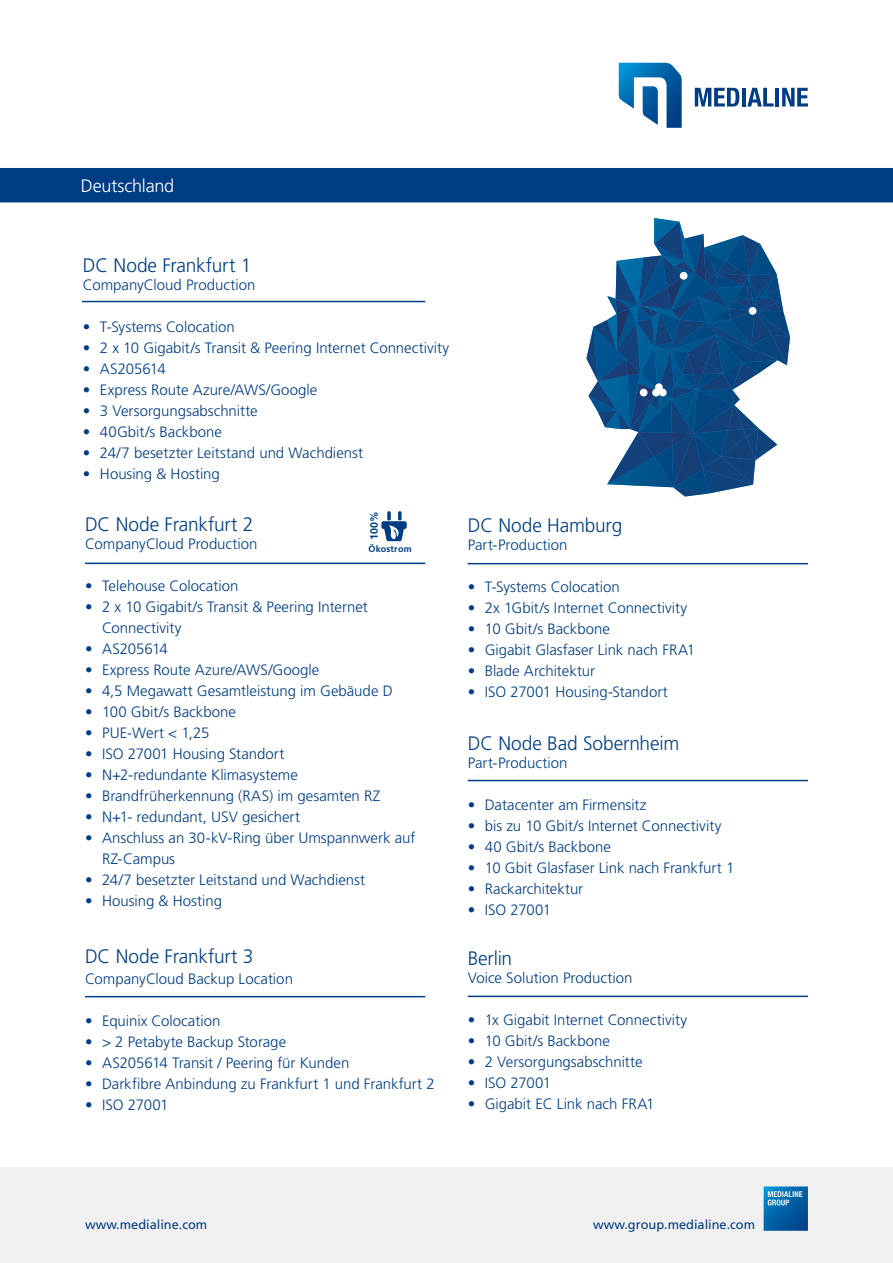
<style>
.page{position:relative;width:893px;height:1263px;background:#fff}
.page>*{position:absolute;margin:0;border:0;box-sizing:border-box;transform-origin:0 0}
.t1{font:300 19.5px "Frutiger LT Pro";letter-spacing:-.01em;color:#013d85}
.t2{font:300 18px "Frutiger LT Pro";letter-spacing:-.01em;color:#fff}
.t3{font:300 15px/21px "Frutiger LT Pro";color:#013d85}
.t4{font:12.75px "Frutiger LT Pro";color:#013d85}
.t5{font:700 10.65px "Frutiger LT Pro";color:#013d85}
.t6{font:700 9px "Frutiger LT Pro";letter-spacing:.025em;color:#013d85}
</style>
<div class="page">
<div style="left:0;top:168px;width:893px;height:34px;background:#013d85"></div>
<hr style="left:85px;top:563px;width:340px;height:1px;background:#013d85">
<hr style="left:85px;top:996px;width:340px;height:1px;background:#013d85">
<hr style="left:82px;top:301px;width:343px;height:1px;background:#013d85">
<hr style="left:468px;top:563px;width:340px;height:1px;background:#013d85">
<hr style="left:468px;top:780px;width:340px;height:1px;background:#013d85">
<hr style="left:468px;top:995px;width:340px;height:2px;background:#013d85">
<div style="left:381px;top:521px;width:26px;height:8px;background:#013d85;border-radius:2px"></div>
<svg style="left:384px;top:511px;width:20px;height:30px"></svg>
<img style="left:742px;top:286px;width:5px;height:11px">
<img style="left:742px;top:373px;width:16px;height:11px">
<img style="left:718px;top:286px;width:24px;height:22px">
<img style="left:718px;top:276px;width:29px;height:10px">
<img style="left:732px;top:373px;width:10px;height:17px">
<img style="left:742px;top:362px;width:29px;height:11px">
<img style="left:742px;top:360px;width:9px;height:2px">
<img style="left:742px;top:346px;width:9px;height:14px">
<img style="left:751px;top:346px;width:21px;height:19px">
<img style="left:754px;top:337px;width:18px;height:9px">
<img style="left:754px;top:310px;width:36px;height:27px">
<img style="left:730px;top:310px;width:24px;height:36px">
<img style="left:723px;top:373px;width:9px;height:17px">
<img style="left:718px;top:390px;width:14px;height:15px">
<img style="left:732px;top:390px;width:8px;height:15px">
<img style="left:718px;top:484px;width:35px;height:8px">
<img style="left:720px;top:433px;width:1px;height:23px">
<img style="left:721px;top:429px;width:25px;height:8px">
<img style="left:718px;top:405px;width:16px;height:28px">
<img style="left:743px;top:413px;width:15px;height:16px">
<img style="left:753px;top:460px;width:2px;height:24px">
<img style="left:746px;top:428px;width:9px;height:9px">
<img style="left:721px;top:437px;width:34px;height:23px">
<img style="left:718px;top:456px;width:35px;height:28px">
<img style="left:755px;top:428px;width:22px;height:32px">
<img style="left:718px;top:288px;width:10px;height:8px">
<img style="left:718px;top:296px;width:10px;height:12px">
<img style="left:718px;top:308px;width:12px;height:12px">
<img style="left:718px;top:320px;width:12px;height:15px">
<img style="left:730px;top:320px;width:21px;height:26px">
<img style="left:723px;top:335px;width:19px;height:38px">
<img style="left:718px;top:374px;width:5px;height:16px">
<img style="left:654px;top:218px;width:25px;height:4px">
<img style="left:654px;top:222px;width:25px;height:22px">
<img style="left:679px;top:222px;width:16px;height:22px">
<img style="left:684px;top:239px;width:11px;height:5px">
<img style="left:718px;top:261px;width:25px;height:15px">
<img style="left:715px;top:235px;width:28px;height:26px">
<img style="left:743px;top:235px;width:17px;height:41px">
<img style="left:749px;top:244px;width:28px;height:30px">
<img style="left:749px;top:274px;width:13px;height:23px">
<img style="left:718px;top:335px;width:5px;height:28px">
<img style="left:718px;top:363px;width:5px;height:11px">
<img style="left:772px;top:335px;width:18px;height:30px">
<img style="left:752px;top:276px;width:5px;height:21px">
<img style="left:747px;top:276px;width:5px;height:21px">
<img style="left:695px;top:234px;width:9px;height:10px">
<svg style="left:586px;top:244px;width:132px;height:252px"></svg>
<img style="left:626px;top:359px;width:14px;height:14px">
<img style="left:762px;top:274px;width:17px;height:14px">
<img style="left:756px;top:301px;width:27px;height:10px">
<img style="left:762px;top:288px;width:19px;height:10px">
<img style="left:763px;top:298px;width:18px;height:12px">
<svg style="left:733px;top:297px;width:30px;height:13px"></svg>
<img style="left:727px;top:405px;width:16px;height:26px">
<img style="left:688px;top:352px;width:18px;height:22px">
<img style="left:693px;top:433px;width:27px;height:37px">
<img style="left:616px;top:299px;width:14px;height:15px">
<div style="left:652px;top:389px;width:8px;height:7px;background:#fff;border-radius:50%"></div>
<div style="left:680px;top:272px;width:7px;height:8px;background:#fff;border-radius:50%"></div>
<div style="left:749px;top:307px;width:7px;height:8px;background:#fff;border-radius:50%"></div>
<div style="left:640px;top:389px;width:7px;height:7px;background:#fff;border-radius:50%"></div>
<div style="left:659px;top:389px;width:8px;height:7px;background:#fff;border-radius:50%"></div>
<div style="left:655px;top:383px;width:8px;height:8px;background:#fff;border-radius:50%"></div>
<div style="left:0;top:1167px;width:893px;height:96px;background:#f0f0f0"></div>
<svg style="left:764px;top:1186px;width:44px;height:45px;background:#1a70ae"></svg>
<svg style="left:695px;top:88px;width:44px;height:19px"></svg>
<hr style="left:742px;top:88px;width:4px;height:19px;background:#013d85">
<svg style="left:747px;top:88px;width:27px;height:19px"></svg>
<hr style="left:775px;top:88px;width:4px;height:19px;background:#013d85">
<svg style="left:782px;top:88px;width:26px;height:19px"></svg>
<svg style="left:618px;top:63px;width:64px;height:65px"></svg>
<p class="t2" style="left:81px;top:175px;width:95px">Deutschland</p>
<h1 class="t1" style="left:83px;top:254px;width:170px">DC Node Frankfurt 1</h1>
<p class="t3" style="left:83px;top:274px;width:174px">CompanyCloud Production</p>
<p class="t3" style="left:83px;top:316px;width:154px">• T-Systems Colocation</p>
<p class="t3" style="left:83px;top:337px;width:368px">• 2 x 10 Gigabit/s Transit &amp; Peering Internet Connectivity</p>
<p class="t3" style="left:83px;top:358px;width:84px">• AS205614</p>
<p class="t3" style="left:83px;top:379px;width:236px">• Express Route Azure/AWS/Google</p>
<p class="t3" style="left:83px;top:400px;width:176px">• 3 Versorgungsabschnitte</p>
<p class="t3" style="left:83px;top:421px;width:141px">• 40Gbit/s Backbone</p>
<p class="t3" style="left:83px;top:442px;width:282px">• 24/7 besetzter Leitstand und Wachdienst</p>
<p class="t3" style="left:83px;top:463px;width:138px">• Housing &amp; Hosting</p>
<p class="t5" style="left:368px;top:540px;width:30px;rotate:-90deg">100%</p>
<h1 class="t1" style="left:85px;top:512px;width:170px">DC Node Frankfurt 2</h1>
<p class="t3" style="left:85px;top:533px;width:174px">CompanyCloud Production</p>
<p class="t3" style="left:85px;top:575px;width:155px">• Telehouse Colocation</p>
<p class="t3" style="left:102px;top:596px;width:267px;text-indent:-17px">• 2 x 10 Gigabit/s Transit &amp; Peering Internet<br>Connectivity</p>
<p class="t3" style="left:85px;top:638px;width:84px">• AS205614</p>
<p class="t3" style="left:85px;top:659px;width:236px">• Express Route Azure/AWS/Google</p>
<p class="t3" style="left:85px;top:680px;width:309px">• 4,5 Megawatt Gesamtleistung im Gebäude D</p>
<p class="t3" style="left:85px;top:701px;width:152px">• 100 Gbit/s Backbone</p>
<p class="t3" style="left:85px;top:722px;width:126px">• PUE-Wert &lt; 1,25</p>
<p class="t3" style="left:85px;top:743px;width:201px">• ISO 27001 Housing Standort</p>
<p class="t3" style="left:85px;top:764px;width:214px">• N+2-redundante Klimasysteme</p>
<p class="t3" style="left:85px;top:785px;width:297px">• Brandfrüherkennung (RAS) im gesamten RZ</p>
<p class="t3" style="left:85px;top:806px;width:216px">• N+1- redundant, USV gesichert</p>
<p class="t3" style="left:102px;top:827px;width:315px;text-indent:-17px">• Anschluss an 30-kV-Ring über Umspannwerk auf<br>RZ-Campus</p>
<p class="t3" style="left:85px;top:869px;width:282px">• 24/7 besetzter Leitstand und Wachdienst</p>
<p class="t3" style="left:85px;top:890px;width:138px">• Housing &amp; Hosting</p>
<h1 class="t1" style="left:85px;top:945px;width:170px">DC Node Frankfurt 3</h1>
<p class="t3" style="left:85px;top:969px;width:209px">CompanyCloud Backup Location</p>
<p class="t3" style="left:85px;top:1011px;width:137px">• Equinix Colocation</p>
<p class="t3" style="left:85px;top:1032px;width:203px">• &gt; 2 Petabyte Backup Storage</p>
<p class="t3" style="left:85px;top:1053px;width:266px">• AS205614 Transit / Peering für Kunden</p>
<p class="t3" style="left:85px;top:1074px;width:351px">• Darkfibre Anbindung zu Frankfurt 1 und Frankfurt 2</p>
<p class="t3" style="left:85px;top:1095px;width:85px">• ISO 27001</p>
<p class="t6" style="left:368px;top:543px;width:45px">Ökostrom</p>
<h1 class="t1" style="left:468px;top:513px;width:156px">DC Node Hamburg</h1>
<p class="t3" style="left:468px;top:534px;width:101px">Part-Production</p>
<p class="t3" style="left:468px;top:576px;width:154px">• T-Systems Colocation</p>
<p class="t3" style="left:468px;top:597px;width:221px">• 2x 1Gbit/s Internet Connectivity</p>
<p class="t3" style="left:468px;top:618px;width:144px">• 10 Gbit/s Backbone</p>
<p class="t3" style="left:468px;top:639px;width:229px">• Gigabit Glasfaser Link nach FRA1</p>
<p class="t3" style="left:468px;top:660px;width:129px">• Blade Architektur</p>
<p class="t3" style="left:468px;top:681px;width:201px">• ISO 27001 Housing-Standort</p>
<h1 class="t1" style="left:468px;top:731px;width:213px">DC Node Bad Sobernheim</h1>
<p class="t3" style="left:468px;top:752px;width:101px">Part-Production</p>
<p class="t3" style="left:468px;top:794px;width:180px">• Datacenter am Firmensitz</p>
<p class="t3" style="left:468px;top:815px;width:255px">• bis zu 10 Gbit/s Internet Connectivity</p>
<p class="t3" style="left:468px;top:836px;width:145px">• 40 Gbit/s Backbone</p>
<p class="t3" style="left:468px;top:857px;width:268px">• 10 Gbit Glasfaser Link nach Frankfurt 1</p>
<p class="t3" style="left:468px;top:878px;width:117px">• Rackarchitektur</p>
<p class="t3" style="left:468px;top:899px;width:85px">• ISO 27001</p>
<h1 class="t1" style="left:468px;top:947px;width:46px">Berlin</h1>
<p class="t3" style="left:468px;top:967px;width:166px">Voice Solution Production</p>
<p class="t3" style="left:468px;top:1009px;width:221px">• 1x Gigabit Internet Connectivity</p>
<p class="t3" style="left:468px;top:1030px;width:144px">• 10 Gbit/s Backbone</p>
<p class="t3" style="left:468px;top:1051px;width:176px">• 2 Versorgungsabschnitte</p>
<p class="t3" style="left:468px;top:1072px;width:85px">• ISO 27001</p>
<p class="t3" style="left:468px;top:1093px;width:188px">• Gigabit EC Link nach FRA1</p>
<p class="t4" style="left:85px;top:1216px;width:124px">www.medialine.com</p>
<p class="t4" style="left:593px;top:1216px;width:164px">www.group.medialine.com</p>
</div>
